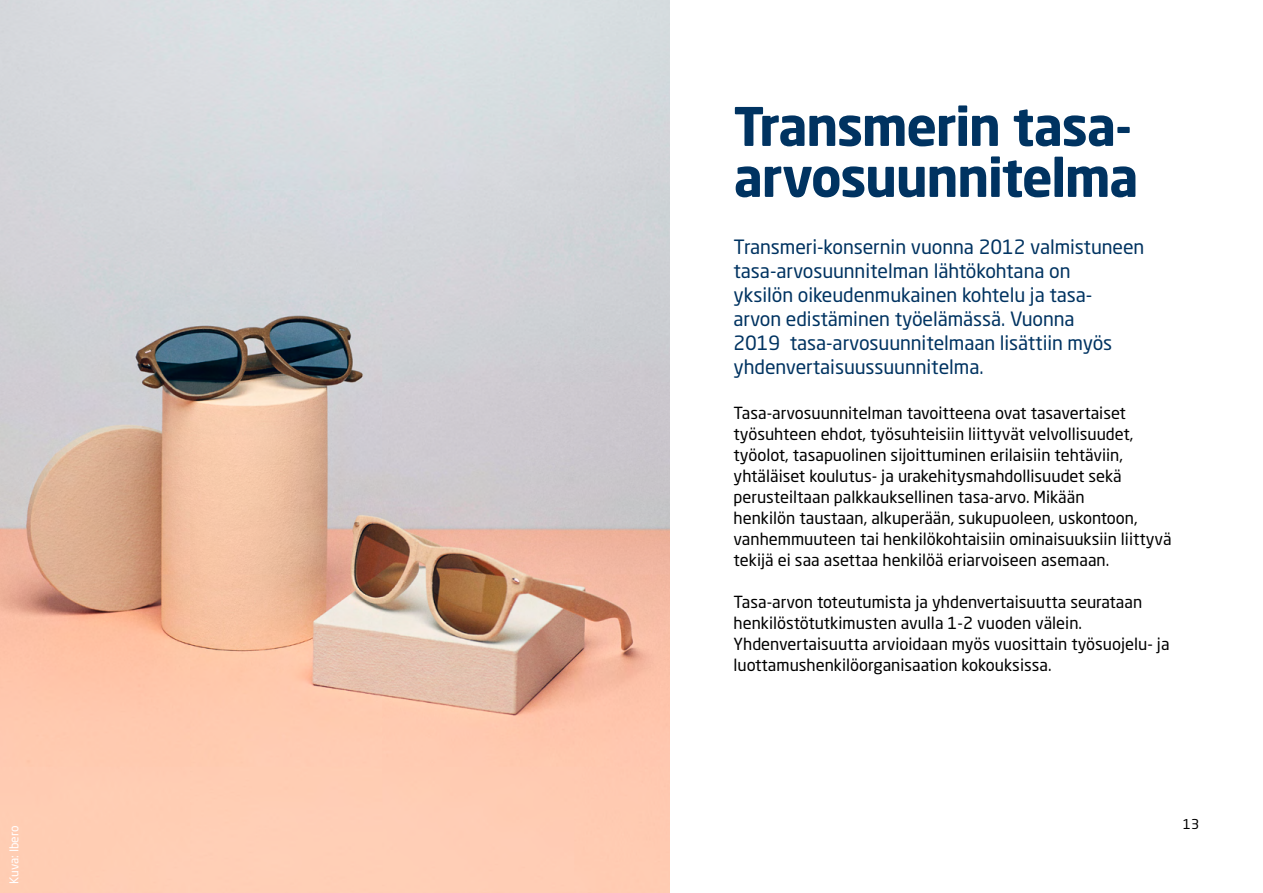
<style>
.page{position:relative;width:1263px;height:893px;background:#fff}
.page>*{position:absolute;margin:0;border:0;box-sizing:border-box;transform-origin:0 0}
.t1{font:700 52.5px/51px "Neo Sans Std";letter-spacing:-.03em;color:#003361}
.t2{font:19.5px/24px "Neo Sans Std";letter-spacing:-.005em;color:#003361}
.t3{font:16.5px/21px "Neo Sans Std";color:#000}
.t4{font:13.5px "Neo Sans Std";color:#000}
.t5{font:12px "Neo Sans Std";color:#fff}
</style>
<div class="page">
<img style="left:0;top:0;width:670px;height:893px">
<p class="t5" style="left:7px;top:884px;width:59px;rotate:-90deg">Kuva: Ibero</p>
<h1 class="t1" style="left:733px;top:100px;width:406px">Transmerin tasa&shy;arvosuunnitelma</h1>
<p class="t2" style="left:733px;top:234px;width:412px">Transmeri-konsernin vuonna 2012 valmistuneen tasa-arvosuunnitelman lähtökohtana on<br>yksilön oikeudenmukainen kohtelu ja tasa&shy;arvon edistäminen työelämässä. Vuonna<br>2019 tasa-arvosuunnitelmaan lisättiin myös yhdenvertaisuussuunnitelma.</p>
<p class="t3" style="left:733px;top:402px;width:439px">Tasa-arvosuunnitelman tavoitteena ovat tasavertaiset työsuhteen ehdot, työsuhteisiin liittyvät velvollisuudet, työolot, tasapuolinen sijoittuminen erilaisiin tehtäviin, yhtäläiset koulutus- ja urakehitysmahdollisuudet sekä perusteiltaan palkkauksellinen tasa-arvo. Mikään<br>henkilön taustaan, alkuperään, sukupuoleen, uskontoon, vanhemmuuteen tai henkilökohtaisiin ominaisuuksiin liittyvä tekijä ei saa asettaa henkilöä eriarvoiseen asemaan.</p>
<p class="t3" style="left:733px;top:591px;width:437px">Tasa-arvon toteutumista ja yhdenvertaisuutta seurataan henkilöstötutkimusten avulla 1-2 vuoden välein.<br>Yhdenvertaisuutta arvioidaan myös vuosittain työsuojelu- ja luottamushenkilöorganisaation kokouksissa.</p>
<p class="t4" style="left:1183px;top:816px;width:18px">13</p>
</div>
